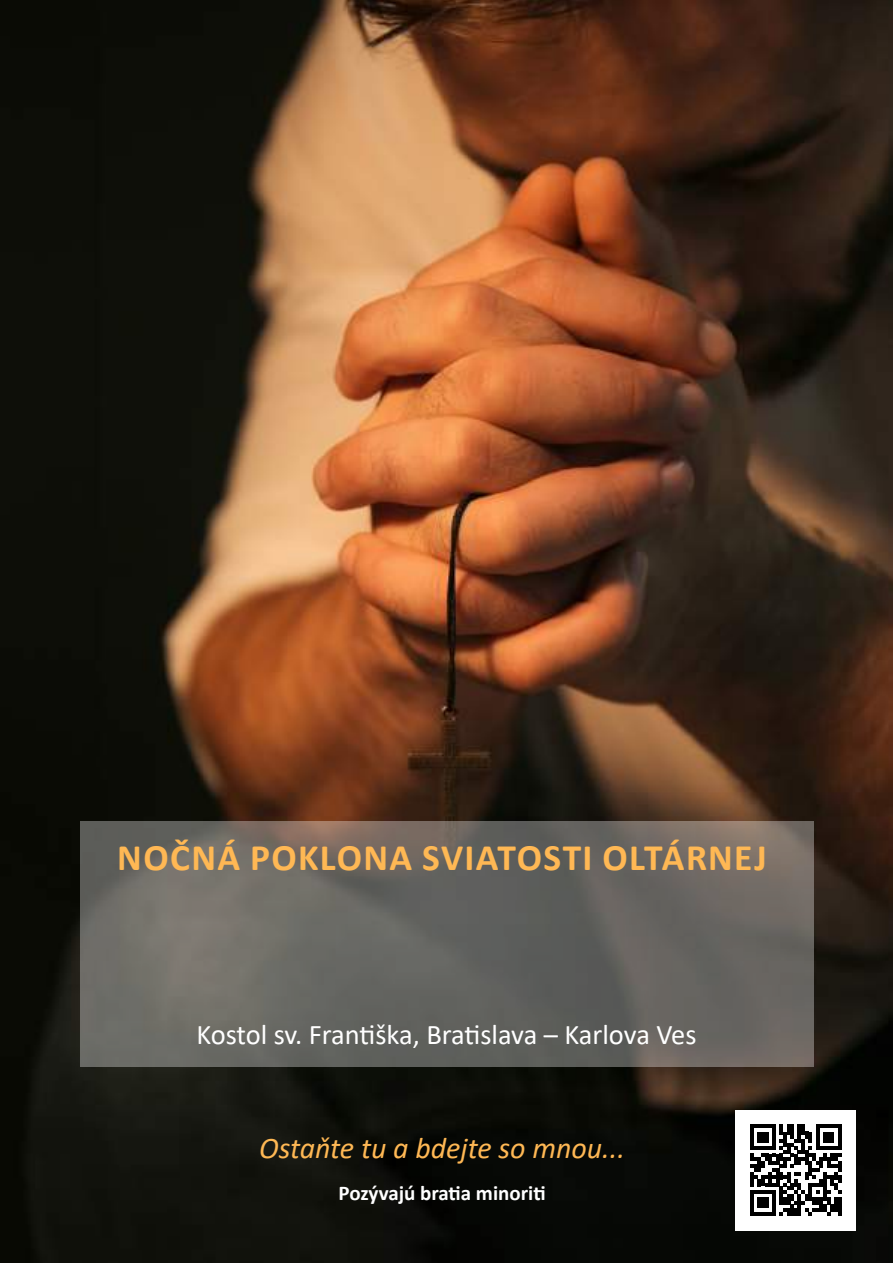
<style>
.page{position:relative;width:893px;height:1263px;background:#fff}
.page>*{position:absolute;margin:0;border:0;box-sizing:border-box;transform-origin:0 0}
.t1{font:700 37.5px "Calibri";letter-spacing:.035em;color:#ffb854}
.t2{font:italic 30px "Calibri";color:#ffb854}
.t3{font:28.5px "Calibri";letter-spacing:-.01em;color:#fff}
.t4{font:700 21px "Calibri";color:#fff}
</style>
<div class="page">
<img style="left:0;top:0;width:893px;height:1263px">
<svg style="left:80px;top:821px;width:733px;height:245px;background:#696661"></svg>
<div style="left:736px;top:1110px;width:120px;height:120px;background:#fff"></div>
<svg style="left:750px;top:1124px;width:91px;height:91px"></svg>
<h1 class="t1" style="left:117px;top:831px;width:651px">NOČNÁ POKLONA SVIATOSTI OLTÁRNEJ</h1>
<p class="t3" style="left:196px;top:1015px;width:501px">Kostol sv. Františka, Bratislava – Karlova Ves</p>
<p class="t2" style="left:259px;top:1127px;width:367px">Ostaňte tu a bdejte so mnou...</p>
<p class="t4" style="left:338px;top:1178px;width:209px">Pozývajú bratia minoriti</p>
</div>
